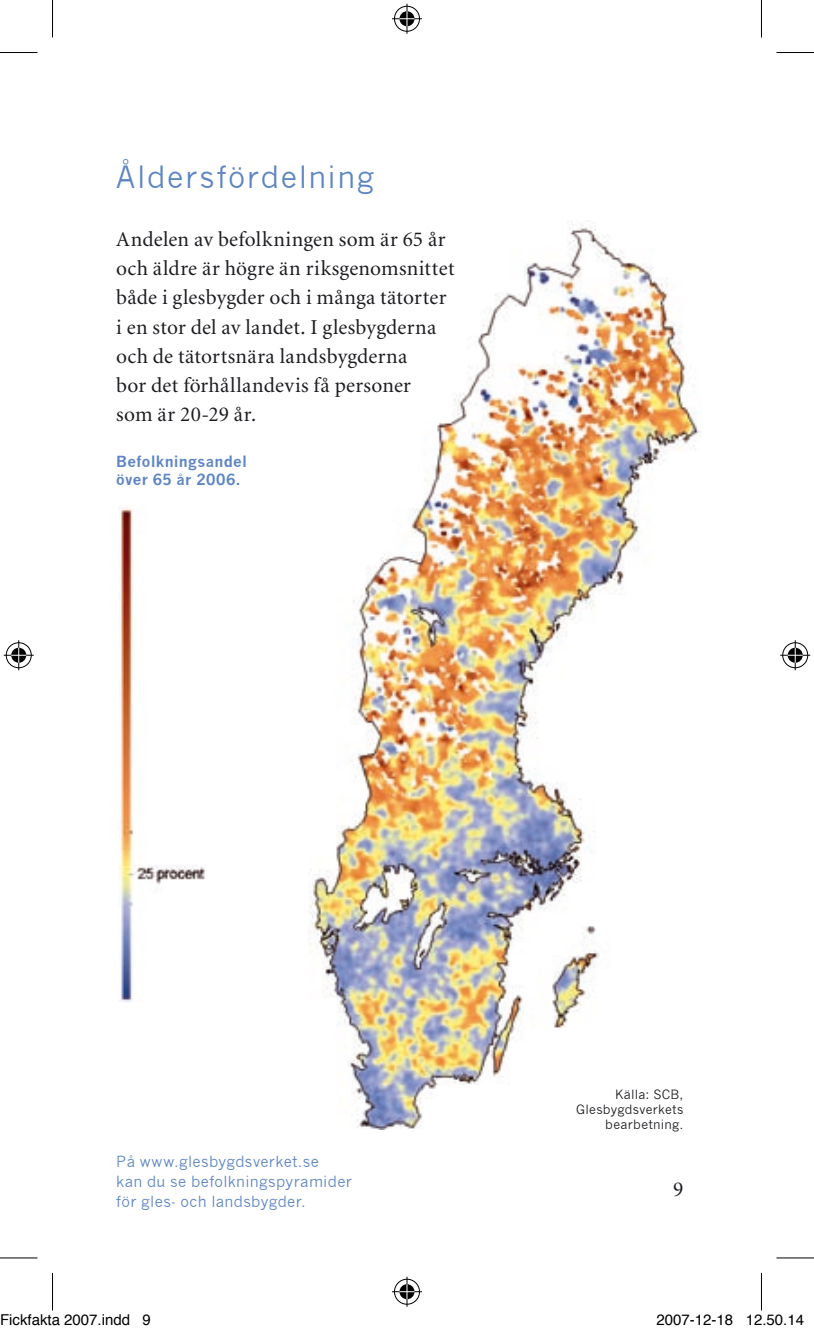
<style>
.page{position:relative;width:814px;height:1333px;background:#fff}
.page>*{position:absolute;margin:0;border:0;box-sizing:border-box;transform-origin:0 0}
.t1{font:30px "News Gothic";letter-spacing:.055em;color:#5d85c3}
.t2{font:21.25px/29.2px "Minion";letter-spacing:.01em;color:#1b1c20}
.t3{font:15px/20px "News Gothic";letter-spacing:.02em;color:#5d85c3}
.t4{font:15px "Helvetica";color:#000}
.t5{font:700 15px/17.5px "News Gothic";letter-spacing:.02em;color:#5d85c3}
.t6{font:12.5px/15px "News Gothic";letter-spacing:.02em;color:#1b1c20;text-align:right}
</style>
<div class="page">
<img style="left:308px;top:220px;width:393px;height:909px">
<img style="left:119px;top:508px;width:87px;height:494px">
<hr style="left:0;top:52px;width:38px;height:1px;background:#000">
<hr style="left:776px;top:52px;width:38px;height:1px;background:#000">
<hr style="left:0;top:1257px;width:38px;height:1px;background:#000">
<hr style="left:776px;top:1257px;width:38px;height:1px;background:#000">
<hr style="left:52px;top:0;width:1px;height:38px;background:#000">
<hr style="left:52px;top:1272px;width:1px;height:38px;background:#000">
<hr style="left:761px;top:0;width:1px;height:38px;background:#000">
<hr style="left:761px;top:1272px;width:1px;height:38px;background:#000">
<div style="left:393px;top:5px;width:28px;height:28px;border:3px solid #fff;border-radius:50%"></div>
<hr style="left:392px;top:17px;width:30px;height:3px;background:#fff">
<hr style="left:405px;top:4px;width:3px;height:30px;background:#fff">
<div style="left:398px;top:10px;width:18px;height:18px;border:3px solid #fff;border-radius:50%"></div>
<div style="left:394px;top:6px;width:26px;height:26px;border:1px solid #000;border-radius:50%"></div>
<hr style="left:392px;top:18px;width:30px;height:1px;background:#000">
<hr style="left:406px;top:4px;width:1px;height:30px;background:#000">
<svg style="left:399px;top:11px;width:15px;height:15px"></svg>
<div style="left:393px;top:1277px;width:28px;height:28px;border:3px solid #fff;border-radius:50%"></div>
<svg style="left:392px;top:1289px;width:30px;height:4px"></svg>
<hr style="left:405px;top:1276px;width:3px;height:30px;background:#fff">
<div style="left:398px;top:1282px;width:18px;height:18px;border:3px solid #fff;border-radius:50%"></div>
<div style="left:394px;top:1278px;width:26px;height:26px;border:1px solid #000;border-radius:50%"></div>
<hr style="left:392px;top:1291px;width:30px;height:1px;background:#000">
<hr style="left:406px;top:1276px;width:1px;height:30px;background:#000">
<svg style="left:399px;top:1283px;width:15px;height:15px"></svg>
<div style="left:5px;top:641px;width:28px;height:28px;border:3px solid #fff;border-radius:50%"></div>
<hr style="left:4px;top:653px;width:30px;height:3px;background:#fff">
<hr style="left:17px;top:640px;width:3px;height:30px;background:#fff">
<div style="left:10px;top:646px;width:18px;height:18px;border:3px solid #fff;border-radius:50%"></div>
<div style="left:6px;top:642px;width:26px;height:26px;border:1px solid #000;border-radius:50%"></div>
<hr style="left:4px;top:654px;width:30px;height:1px;background:#000">
<hr style="left:18px;top:640px;width:1px;height:30px;background:#000">
<svg style="left:11px;top:647px;width:15px;height:15px"></svg>
<div style="left:781px;top:641px;width:28px;height:28px;border:3px solid #fff;border-radius:50%"></div>
<hr style="left:780px;top:653px;width:30px;height:3px;background:#fff">
<hr style="left:793px;top:640px;width:3px;height:30px;background:#fff">
<div style="left:786px;top:646px;width:18px;height:18px;border:3px solid #fff;border-radius:50%"></div>
<div style="left:782px;top:642px;width:26px;height:26px;border:1px solid #000;border-radius:50%"></div>
<hr style="left:780px;top:654px;width:30px;height:1px;background:#000">
<hr style="left:794px;top:640px;width:1px;height:30px;background:#000">
<svg style="left:787px;top:647px;width:15px;height:15px"></svg>
<h1 class="t1" style="left:116px;top:160px;width:259px">Åldersfördelning</h1>
<p class="t2" style="left:116px;top:225px;width:340px">Andelen av befolkningen som är 65 år och äldre är högre än riksgenomsnittet både i glesbygder och i många tätorter i en stor del av landet. I glesbygderna och de tätortsnära landsbygderna<br>bor det förhållandevis få personer<br>som är 20-29 år.</p>
<p class="t5" style="left:116px;top:453px;width:132px">Befolkningsandel över 65 år 2006.</p>
<p class="t3" style="left:116px;top:1151px;width:237px">På www.glesbygdsverket.se<br>kan du se befolkningspyramider för gles- och landsbygder.</p>
<p class="t6" style="left:576px;top:1086px;width:109px">Källa: SCB,<br>Glesbygdsverkets bearbetning.</p>
<p class="t2" style="left:673px;top:1175px;width:12px">9</p>
<p class="t4" style="left:0;top:1307px;width:152px">Fickfakta 2007.indd 9</p>
<p class="t4" style="left:656px;top:1307px;width:149px">2007-12-18 12.50.14</p>
</div>
